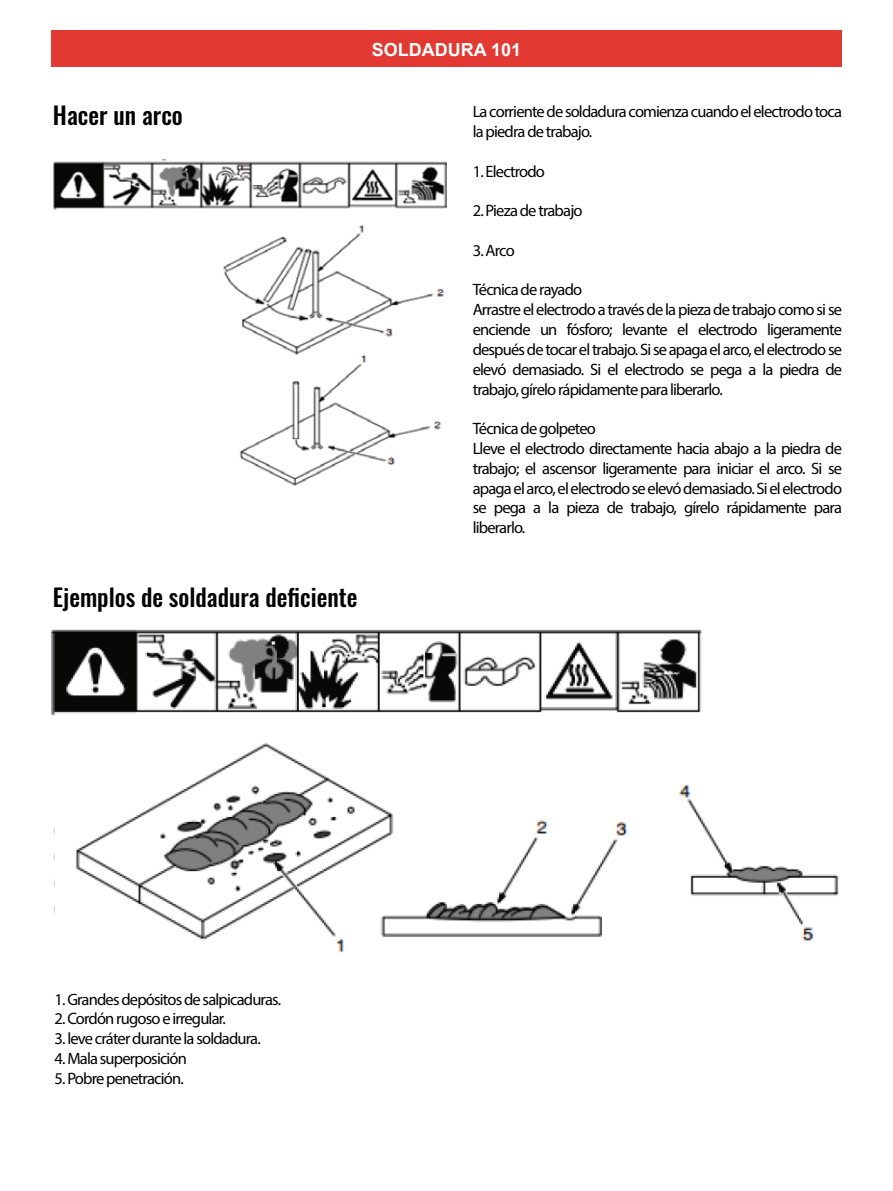
<style>
.page{position:relative;width:893px;height:1191px;background:#fff}
.page>*{position:absolute;margin:0;border:0;box-sizing:border-box;transform-origin:0 0}
.t1{font:500 24px "Oswald";color:#030202}
.t2{font:700 18px "Arial";color:#fff}
.t3{font:16.5px/19.8px "Myriad Pro";letter-spacing:-.05em;color:#030202}
</style>
<div class="page">
<div style="left:52px;top:31px;width:790px;height:36px;background:#e23a32"></div>
<img style="left:53px;top:159px;width:394px;height:327px">
<img style="left:50px;top:629px;width:789px;height:324px">
<h1 class="t1" style="left:53px;top:94px;width:131px">Hacer un arco</h1>
<p class="t2" style="left:372px;top:37px;width:151px">SOLDADURA 101</p>
<p class="t3" style="left:473px;top:101px;width:371px">La corriente de soldadura comienza cuando el electrodo toca la piedra de trabajo.</p>
<p class="t3" style="left:473px;top:161px;width:74px">1. Electrodo</p>
<p class="t3" style="left:473px;top:200px;width:111px">2. Pieza de trabajo</p>
<p class="t3" style="left:473px;top:240px;width:44px">3. Arco</p>
<p class="t3" style="left:473px;top:280px;width:371px">Técnica de rayado<br>Arrastre el electrodo a través de la pieza de trabajo como si se enciende un fósforo; levante el electrodo ligeramente después de tocar el trabajo. Si se apaga el arco, el electrodo se elevó demasiado. Si el electrodo se pega a la piedra de trabajo, gírelo rápidamente para liberarlo.</p>
<p class="t3" style="left:473px;top:418px;width:371px">Técnica de golpeteo<br>Lleve el electrodo directamente hacia abajo a la piedra de trabajo; el ascensor ligeramente para iniciar el arco. Si se apaga el arco, el electrodo se elevó demasiado. Si el electrodo se pega a la pieza de trabajo, gírelo rápidamente para liberarlo.</p>
<h1 class="t1" style="left:53px;top:576px;width:306px">Ejemplos de soldadura deficiente</h1>
<p class="t3" style="left:54px;top:989px;width:228px">1. Grandes depósitos de salpicaduras.</p>
<p class="t3" style="left:54px;top:1008px;width:173px">2. Cordón rugoso e irregular.</p>
<p class="t3" style="left:54px;top:1028px;width:208px">3. leve cráter durante la soldadura.</p>
<p class="t3" style="left:54px;top:1048px;width:134px">4. Mala superposición</p>
<p class="t3" style="left:54px;top:1068px;width:131px">5. Pobre penetración.</p>
</div>
